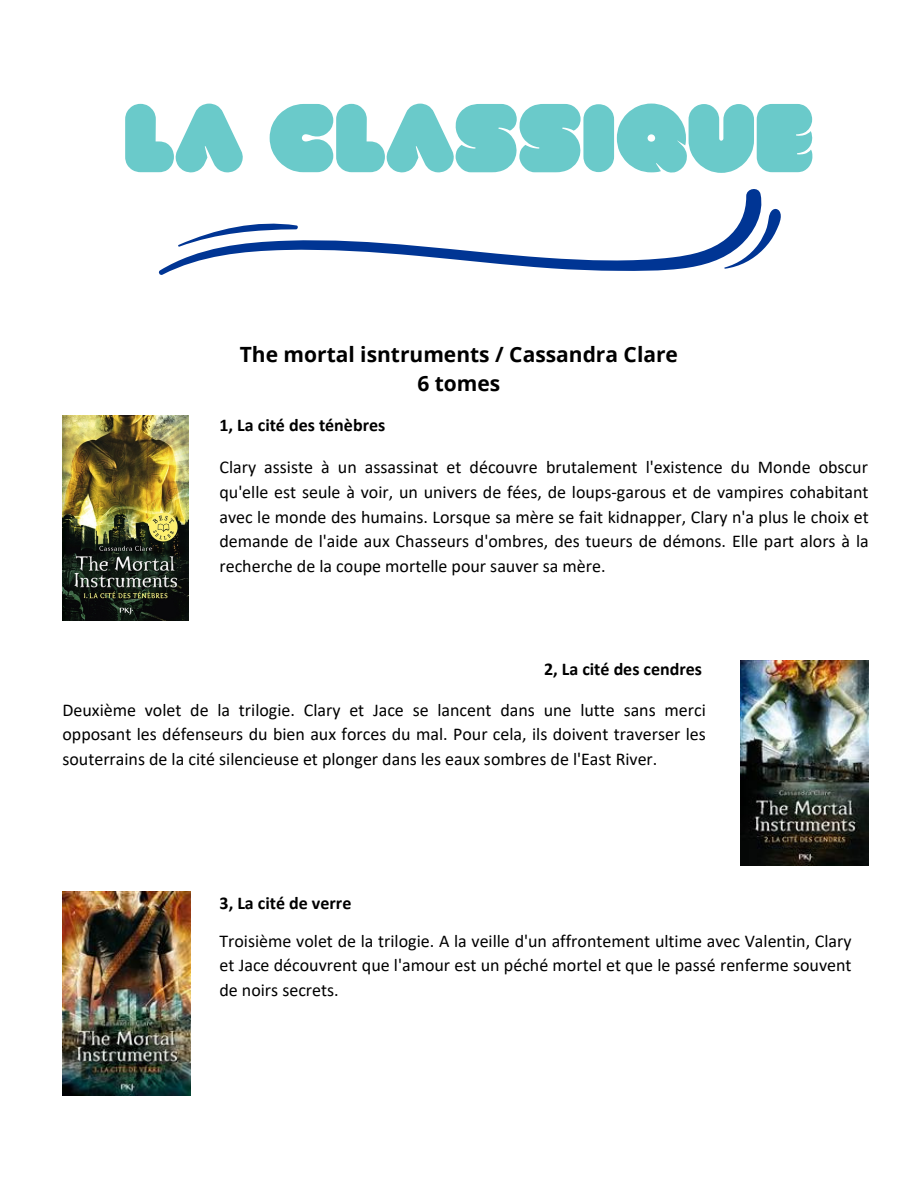
<style>
.page{position:relative;width:918px;height:1188px;background:#fff}
.page>*{position:absolute;margin:0;border:0;box-sizing:border-box;transform-origin:0 0}
.t1{font:96px "Avatar";color:#6acaca}
.t2{font:700 21px "Open Sans";color:#000}
.t3{font:18px/24.8px "Calibri";color:#000;text-align:justify}
.t4{font:700 18px "Calibri";color:#000}
</style>
<div class="page">
<svg style="left:158px;top:189px;width:604px;height:86px"></svg>
<svg style="left:178px;top:220px;width:121px;height:27px"></svg>
<svg style="left:724px;top:208px;width:57px;height:61px"></svg>
<img style="left:62px;top:416px;width:126px;height:204px">
<img style="left:741px;top:660px;width:128px;height:205px">
<img style="left:62px;top:891px;width:129px;height:205px">
<p class="t1" style="left:125px;top:100px;width:691px">LA CLASSIQUE</p>
<p class="t2" style="left:240px;top:339px;width:440px">The mortal isntruments / Cassandra Clare</p>
<p class="t2" style="left:417px;top:369px;width:84px">6 tomes</p>
<p class="t4" style="left:219px;top:417px;width:167px">1, La cité des ténèbres</p>
<p class="t3" style="left:219px;top:456px;width:651px">Clary assiste à un assassinat et découvre brutalement l'existence du Monde obscur qu'elle est seule à voir, un univers de fées, de loups-garous et de vampires cohabitant avec le monde des humains. Lorsque sa mère se fait kidnapper, Clary n'a plus le choix et demande de l'aide aux Chasseurs d'ombres, des tueurs de démons. Elle part alors à la recherche de la coupe mortelle pour sauver sa mère.</p>
<p class="t4" style="left:544px;top:662px;width:160px">2, La cité des cendres</p>
<p class="t3" style="left:62px;top:699px;width:645px">Deuxième volet de la trilogie. Clary et Jace se lancent dans une lutte sans merci opposant les défenseurs du bien aux forces du mal. Pour cela, ils doivent traverser les souterrains de la cité silencieuse et plonger dans les eaux sombres de l'East River.</p>
<p class="t4" style="left:220px;top:896px;width:133px">3, La cité de verre</p>
<p class="t3" style="left:219px;top:930px;width:634px">Troisième volet de la trilogie. A la veille d'un affrontement ultime avec Valentin, Clary et Jace découvrent que l'amour est un péché mortel et que le passé renferme souvent de noirs secrets.</p>
</div>
